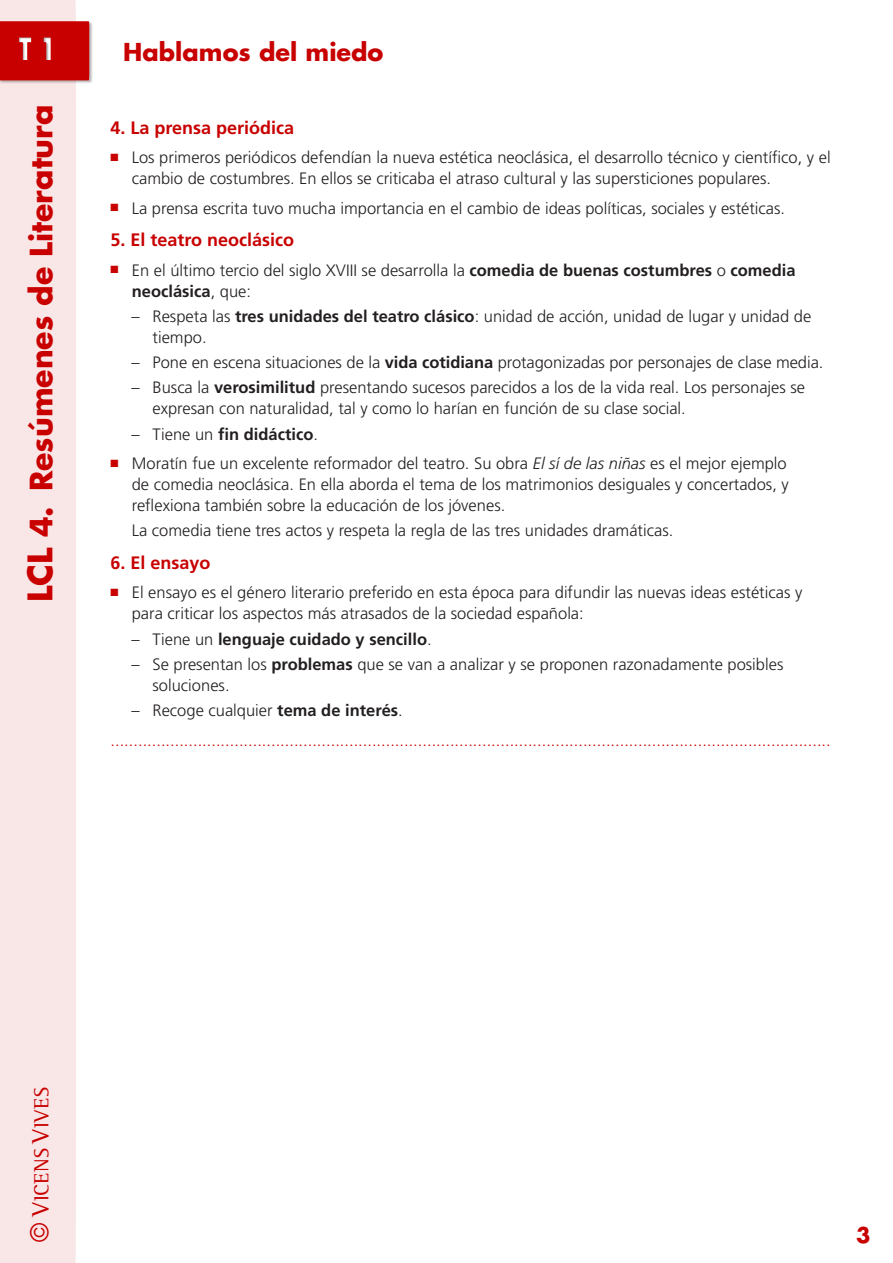
<style>
.page{position:relative;width:893px;height:1263px;background:#fff}
.page>*{position:absolute;margin:0;border:0;box-sizing:border-box;transform-origin:0 0}
.t1{font:700 30px "Futura";color:#c80000}
.t2{font:700 30px "Futura";color:#fff;scale:.8 1}
.t3{font:700 24px "Futura";color:#c80000}
.t4{font:21px "AT Rotis Semi Serif";letter-spacing:.01em;color:#c80000}
.t5{font:700 21px "Futura";color:#c80000}
.Subapartat_sense_ide{font:700 18px "Frutiger";color:#c80000}
.text_-_quadradet{font:300 16.5px/21px "Frutiger";color:#231f20}
.text_-_guió{font:300 16.5px/21px "Frutiger";color:#231f20}
.separació{font:300 16.5px "Frutiger";color:#c80000}
.Text_entrat__quadrad{font:300 16.5px "Frutiger";color:#231f20}
.text_-_guió-2{font:700 16.5px "Frutiger";color:#231f20}
.s1{font-size:33px}
.s2{color:#c80000}
.s3{font-weight:700}
.s4{font-weight:300}
.s5{font-style:italic}
.s6{font-family:"Futura";font-size:24px}
.s7{font-size:24px}
</style>
<div class="page">
<div style="left:0;top:0;width:76px;height:1263px;background:#f9e6e6"></div>
<div style="left:0;top:21px;width:93px;height:63px;background:#231f20;opacity:.3"></div>
<div style="left:0;top:21px;width:89px;height:59px;background:#c80000"></div>
<div style="left:0;top:28px;width:92px;height:41px;background:#231f20;opacity:.3"></div>
<h1 class="t2" style="left:19px;top:28px;width:48px">T 1</h1>
<h1 class="t1" style="left:21px;top:602px;width:498px;rotate:-90deg"><span class="s1">LCL</span> 4. Resúmenes de Literatura</h1>
<h2 class="t3" style="left:123px;top:36px;width:262px">Hablamos del miedo</h2>
<p class="Subapartat_sense_ide" style="left:111px;top:117px;width:185px">4. La prensa periódica</p>
<p class="text_-_quadradet" style="left:132px;top:147px;width:700px;text-indent:-21px"><span class="s2">■</span> Los primeros periódicos defendían la nueva estética neoclásica, el desarrollo técnico y científico, y el cambio de costumbres. En ellos se criticaba el atraso cultural y las supersticiones populares.</p>
<p class="text_-_quadradet" style="left:111px;top:198px;width:676px"><span class="s2">■</span> La prensa escrita tuvo mucha importancia en el cambio de ideas políticas, sociales y estéticas.</p>
<p class="Subapartat_sense_ide" style="left:111px;top:229px;width:185px">5. El teatro neoclásico</p>
<p class="text_-_quadradet" style="left:132px;top:260px;width:665px;text-indent:-21px"><span class="s2">■</span> En el último tercio del siglo XVIII se desarrolla la <span class="s3">comedia de buenas costumbres</span> o <span class="s3">comedia neoclásica</span>, que:</p>
<p class="text_-_guió" style="left:153px;top:306px;width:660px;text-indent:-21px">– Respeta las <span class="s3">tres unidades del teatro clásico</span>: unidad de acción, unidad de lugar y unidad de tiempo.</p>
<p class="text_-_guió" style="left:132px;top:352px;width:693px">– Pone en escena situaciones de la <span class="s3">vida cotidiana</span> protagonizadas por personajes de clase media.</p>
<p class="text_-_guió" style="left:153px;top:377px;width:654px;text-indent:-21px">– Busca la <span class="s3">verosimilitud</span> presentando sucesos parecidos a los de la vida real. Los personajes se expresan con naturalidad, tal y como lo harían en función de su clase social.</p>
<p class="text_-_guió-2" style="left:132px;top:424px;width:188px"><span class="s4">– Tiene un</span> fin didáctico<span class="s4">.</span></p>
<p class="text_-_quadradet" style="left:132px;top:453px;width:659px;text-indent:-21px"><span class="s2">■</span> Moratín fue un excelente reformador del teatro. Su obra <span class="s5">El sí de las niñas</span> es el mejor ejemplo de comedia neoclásica. En ella aborda el tema de los matrimonios desiguales y concertados, y reflexiona también sobre la educación de los jóvenes.</p>
<p class="Text_entrat__quadrad" style="left:132px;top:521px;width:543px">La comedia tiene tres actos y respeta la regla de las tres unidades dramáticas.</p>
<p class="Subapartat_sense_ide" style="left:111px;top:552px;width:102px">6. El ensayo</p>
<p class="text_-_quadradet" style="left:132px;top:582px;width:672px;text-indent:-21px"><span class="s2">■</span> El ensayo es el género literario preferido en esta época para difundir las nuevas ideas estéticas y para criticar los aspectos más atrasados de la sociedad española:</p>
<p class="text_-_guió-2" style="left:132px;top:629px;width:302px"><span class="s4">– Tiene un</span> lenguaje cuidado y sencillo<span class="s4">.</span></p>
<p class="text_-_guió" style="left:153px;top:654px;width:632px;text-indent:-21px">– Se presentan los <span class="s3">problemas</span> que se van a analizar y se proponen razonadamente posibles soluciones.</p>
<p class="text_-_guió" style="left:132px;top:700px;width:273px">– Recoge cualquier <span class="s3">tema de interés</span>.</p>
<p class="separació" style="left:111px;top:731px;width:722px">.............................................................................................................................................................</p>
<p class="t4" style="left:29px;top:1242px;width:156px;rotate:-90deg"><span class="s6">©</span> <span class="s7">V</span>ICENS <span class="s7">V</span>IVES</p>
<p class="t5" style="left:856px;top:1221px;width:16px">3</p>
</div>
